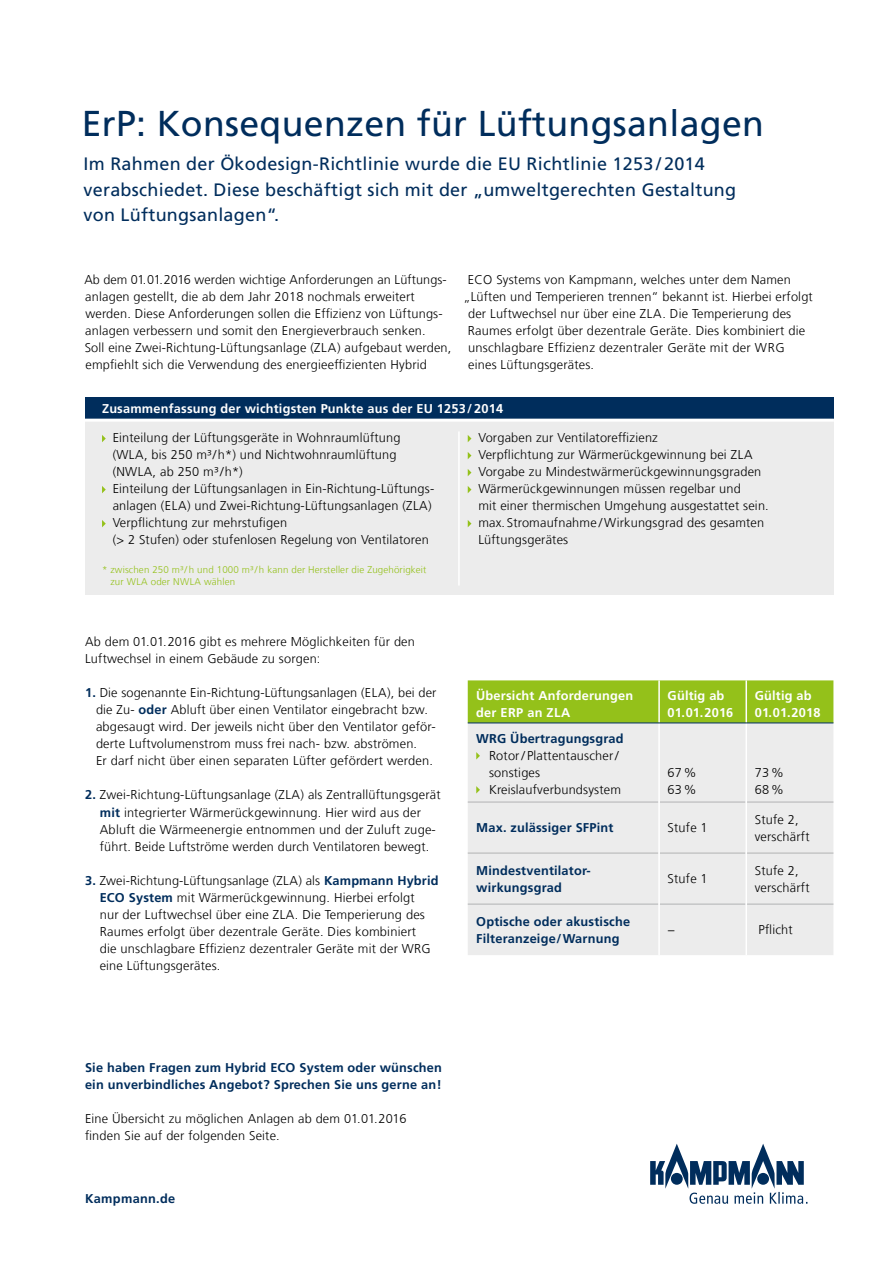
<style>
.page{position:relative;width:893px;height:1263px;background:#fff}
.page>*{position:absolute;margin:0;border:0;box-sizing:border-box;transform-origin:0 0}
.t1{font:36px "Frutiger LT Com";letter-spacing:.01em;color:#002d5c}
.t2{font:18px/25.5px "Frutiger LT Com";letter-spacing:.015em;color:#002d5c}
.t3{font:300 12.75px/17px "Frutiger LT Com";letter-spacing:.015em;color:#000}
.t4{font:700 12.75px/17px "Frutiger LT Com";letter-spacing:.015em;color:#002d5c}
.t5{font:700 12.75px/16.5px "Frutiger LT Com";letter-spacing:.015em;color:#fff}
.t6{font:300 9.75px/11.7px "Frutiger LT Com";letter-spacing:.015em;color:#94c11a}
.s1{font-weight:700;color:#002d5c}
</style>
<div class="page">
<svg style="left:650px;top:1144px;width:157px;height:60px"></svg>
<div style="left:85px;top:414px;width:748px;height:181px;background:#ececec"></div>
<div style="left:85px;top:397px;width:748px;height:22px;background:#002d5c"></div>
<svg style="left:102px;top:435px;width:4px;height:7px"></svg>
<svg style="left:102px;top:486px;width:4px;height:7px"></svg>
<svg style="left:102px;top:520px;width:4px;height:7px"></svg>
<hr style="left:85px;top:419px;width:749px;height:3px;background:#fff">
<hr style="left:458px;top:431px;width:2px;height:154px;background:#fff">
<svg style="left:468px;top:435px;width:3px;height:7px"></svg>
<svg style="left:468px;top:452px;width:3px;height:7px"></svg>
<svg style="left:468px;top:469px;width:3px;height:7px"></svg>
<svg style="left:468px;top:486px;width:3px;height:7px"></svg>
<svg style="left:468px;top:520px;width:3px;height:7px"></svg>
<div style="left:468px;top:680px;width:365px;height:42px;background:#94c11a"></div>
<div style="left:468px;top:723px;width:365px;height:232px;background:#ececec"></div>
<hr style="left:468px;top:802px;width:190px;height:1px;background:#b1b2b3">
<hr style="left:660px;top:802px;width:85px;height:1px;background:#b1b2b3">
<hr style="left:747px;top:802px;width:86px;height:1px;background:#b1b2b3">
<hr style="left:468px;top:853px;width:190px;height:1px;background:#b1b2b3">
<hr style="left:660px;top:853px;width:85px;height:1px;background:#b1b2b3">
<hr style="left:747px;top:853px;width:86px;height:1px;background:#b1b2b3">
<hr style="left:468px;top:904px;width:190px;height:1px;background:#b1b2b3">
<hr style="left:660px;top:904px;width:85px;height:1px;background:#b1b2b3">
<hr style="left:747px;top:904px;width:86px;height:1px;background:#b1b2b3">
<hr style="left:658px;top:680px;width:2px;height:42px;background:#fff">
<hr style="left:745px;top:680px;width:2px;height:42px;background:#fff">
<hr style="left:658px;top:723px;width:2px;height:79px;background:#fff">
<hr style="left:745px;top:723px;width:2px;height:79px;background:#fff">
<hr style="left:658px;top:802px;width:2px;height:51px;background:#fff">
<hr style="left:745px;top:802px;width:2px;height:51px;background:#fff">
<hr style="left:658px;top:853px;width:2px;height:51px;background:#fff">
<hr style="left:745px;top:853px;width:2px;height:51px;background:#fff">
<hr style="left:658px;top:904px;width:2px;height:51px;background:#fff">
<hr style="left:745px;top:904px;width:2px;height:51px;background:#fff">
<hr style="left:468px;top:722px;width:191px;height:1px;background:#002d5c">
<hr style="left:659px;top:722px;width:87px;height:1px;background:#002d5c">
<hr style="left:746px;top:722px;width:87px;height:1px;background:#002d5c">
<svg style="left:476px;top:752px;width:4px;height:7px"></svg>
<svg style="left:476px;top:786px;width:4px;height:7px"></svg>
<h1 class="t1" style="left:82px;top:102px;width:684px">ErP: Konsequenzen für Lüftungsanlagen</h1>
<h2 class="t2" style="left:84px;top:151px;width:654px">Im Rahmen der Ökodesign-Richtlinie wurde die EU Richtlinie 1253 / 2014 verabschiedet. Diese beschäftigt sich mit der „umweltgerechten Gestaltung von Lüftungsanlagen“.</h2>
<p class="t3" style="left:85px;top:271px;width:368px">Ab dem 01.01.2016 werden wichtige Anforderungen an Lüftungs&shy;anlagen gestellt, die ab dem Jahr 2018 nochmals erweitert werden. Diese Anforderungen sollen die Effizienz von Lüftungs&shy;anlagen verbessern und somit den Energieverbrauch senken.<br>Soll eine Zwei-Richtung-Lüftungsanlage (ZLA) aufgebaut werden, empfiehlt sich die Verwendung des energieeffizienten Hybrid</p>
<p class="t3" style="left:468px;top:271px;width:325px">ECO Systems von Kampmann, welches unter dem Namen</p>
<p class="t3" style="left:463px;top:288px;width:351px">„Lüften und Temperieren trennen“ bekannt ist. Hierbei erfolgt</p>
<p class="t3" style="left:468px;top:305px;width:325px">der Luftwechsel nur über eine ZLA. Die Temperierung des</p>
<p class="t3" style="left:468px;top:322px;width:339px">Raumes erfolgt über dezentrale Geräte. Dies kombiniert die</p>
<p class="t3" style="left:468px;top:339px;width:318px">unschlagbare Effizienz dezentraler Geräte mit der WRG</p>
<p class="t3" style="left:468px;top:356px;width:127px">eines Lüftungsgerätes.</p>
<p class="t5" style="left:102px;top:400px;width:403px">Zusammenfassung der wichtigsten Punkte aus der EU 1253/ 2014</p>
<p class="t3" style="left:113px;top:429px;width:323px">Einteilung der Lüftungsgeräte in Wohnraumlüftung (WLA, bis 250 m³/h*) und Nichtwohnraumlüftung (NWLA, ab 250 m³/h*)<br>Einteilung der Lüftungsanlagen in Ein-Richtung-Lüftungs&shy;anlagen (ELA) und Zwei-Richtung-Lüftungsanlagen (ZLA)<br>Verpflichtung zur mehrstufigen<br>(&gt; 2 Stufen) oder stufenlosen Regelung von Ventilatoren</p>
<p class="t3" style="left:478px;top:429px;width:292px">Vorgaben zur Ventilatoreffizienz<br>Verpflichtung zur Wärmerückgewinnung bei ZLA Vorgabe zu Mindestwärmerückgewinnungsgraden Wärmerückgewinnungen müssen regelbar und<br>mit einer thermischen Umgehung ausgestattet sein. max. Stromaufnahme /Wirkungsgrad des gesamten Lüftungsgerätes</p>
<p class="t6" style="left:110px;top:564px;width:318px;text-indent:-8px">* zwischen 250 m³/ h und 1000 m³/ h kann der Hersteller die Zugehörigkeit zur WLA oder NWLA wählen</p>
<p class="t3" style="left:85px;top:634px;width:331px">Ab dem 01.01.2016 gibt es mehrere Möglichkeiten für den<br>Luftwechsel in einem Gebäude zu sorgen:</p>
<p class="t3" style="left:96px;top:685px;width:342px;text-indent:-11px"><span class="s1">1.</span> Die sogenannte Ein-Richtung-Lüftungsanlagen (ELA), bei der die Zu- <span class="s1">oder</span> Abluft über einen Ventilator eingebracht bzw. abgesaugt wird. Der jeweils nicht über den Ventilator geför&shy;derte Luftvolumenstrom muss frei nach- bzw. abströmen.<br>Er darf nicht über einen separaten Lüfter gefördert werden.</p>
<p class="t3" style="left:100px;top:787px;width:342px;text-indent:-15px"><span class="s1">2.</span> Zwei-Richtung-Lüftungsanlage (ZLA) als Zentrallüftungsgerät <span class="s1">mit</span> integrierter Wärmerückgewinnung. Hier wird aus der Abluft die Wärmeenergie entnommen und der Zuluft zuge&shy;führt. Beide Luftströme werden durch Ventilatoren bewegt.</p>
<p class="t3" style="left:100px;top:872px;width:340px;text-indent:-15px"><span class="s1">3.</span> Zwei-Richtung-Lüftungsanlage (ZLA) als <span class="s1">Kampmann Hybrid ECO System</span> mit Wärmerückgewinnung. Hierbei erfolgt<br>nur der Luftwechsel über eine ZLA. Die Temperierung des Raumes erfolgt über dezentrale Geräte. Dies kombiniert<br>die unschlagbare Effizienz dezentraler Geräte mit der WRG eine Lüftungsgerätes.</p>
<p class="t5" style="left:476px;top:687px;width:158px">Übersicht Anforderungen der ERP an ZLA</p>
<p class="t5" style="left:668px;top:687px;width:67px">Gültig ab<br>01.01.2016</p>
<p class="t5" style="left:755px;top:687px;width:67px">Gültig ab<br>01.01.2018</p>
<p class="t4" style="left:476px;top:730px;width:149px">WRG Übertragungsgrad</p>
<p class="t3" style="left:489px;top:747px;width:133px">Rotor/ Plattentauscher/ sonstiges<br>Kreislaufverbundsystem</p>
<p class="t3" style="left:668px;top:764px;width:31px">67%<br>63%</p>
<p class="t3" style="left:755px;top:764px;width:31px">73%<br>68%</p>
<p class="t4" style="left:476px;top:819px;width:139px">Max. zulässiger SFPint</p>
<p class="t3" style="left:668px;top:819px;width:42px">Stufe 1</p>
<p class="t3" style="left:755px;top:811px;width:56px">Stufe 2, verschärft</p>
<p class="t4" style="left:476px;top:862px;width:116px">Mindestventilator&shy;wirkungsgrad</p>
<p class="t3" style="left:668px;top:870px;width:42px">Stufe 1</p>
<p class="t3" style="left:755px;top:862px;width:56px">Stufe 2, verschärft</p>
<p class="t4" style="left:476px;top:913px;width:155px">Optische oder akustische<br>Filteranzeige/Warnung</p>
<p class="t3" style="left:668px;top:922px;width:9px">−</p>
<p class="t3" style="left:758px;top:922px;width:36px">Pflicht</p>
<p class="t4" style="left:85px;top:1059px;width:358px">Sie haben Fragen zum Hybrid ECO System oder wünschen ein unverbindliches Angebot? Sprechen Sie uns gerne an!</p>
<p class="t3" style="left:85px;top:1110px;width:323px">Eine Übersicht zu möglichen Anlagen ab dem 01.01.2016 finden Sie auf der folgenden Seite.</p>
<p class="t4" style="left:85px;top:1190px;width:92px">Kampmann.de</p>
</div>
